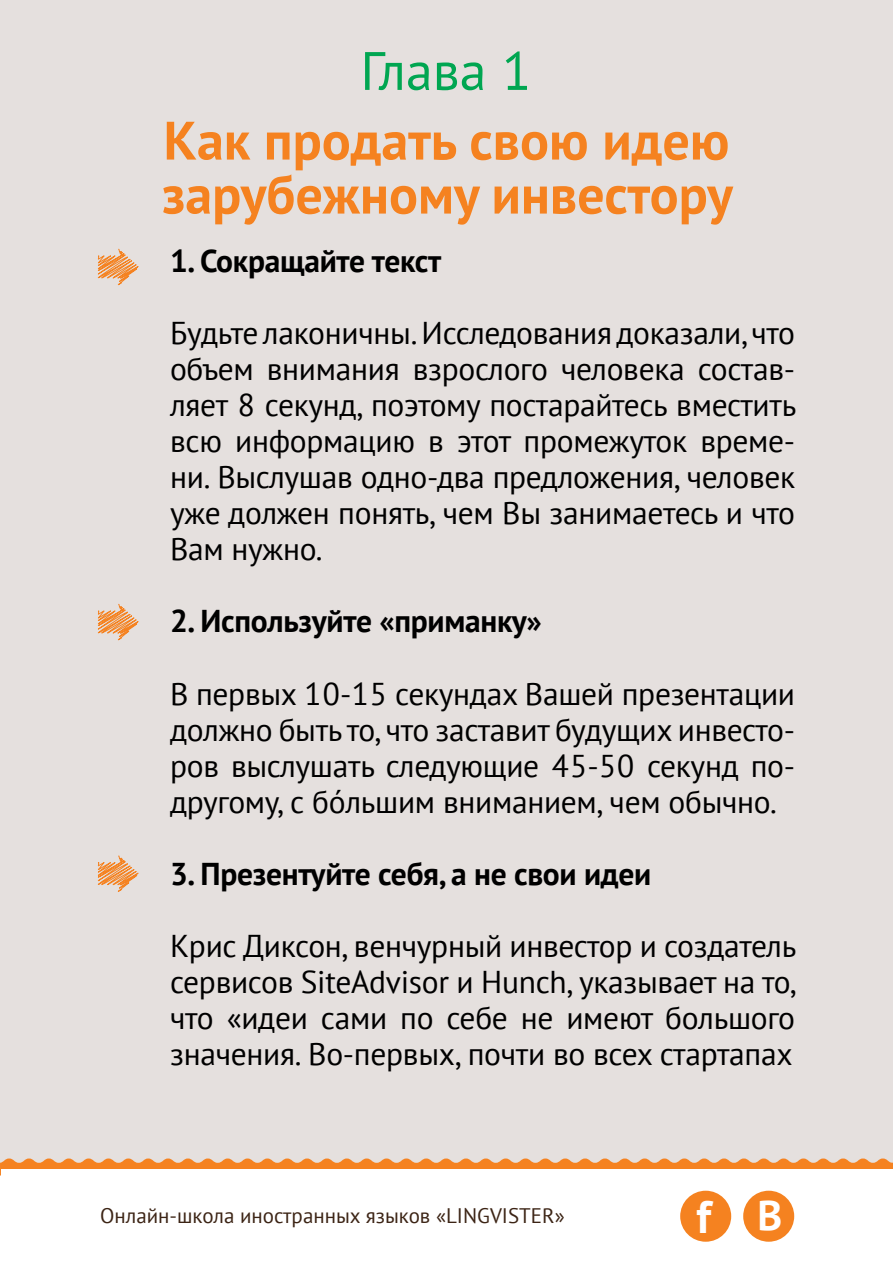
<style>
.page{position:relative;width:893px;height:1263px;background:#fff}
.page>*{position:absolute;margin:0;border:0;box-sizing:border-box;transform-origin:0 0}
.t1{font:700 54px/54px "PT Sans";color:#f58220}
.t2{font:54px "PT Sans";color:#00a651}
.t3{font:700 45.9px "PT Sans";color:#fff}
.t4{font:31.5px/36px "PT Sans";letter-spacing:-.01em;color:#000;text-align:justify}
.t5{font:700 31.5px "PT Sans";letter-spacing:-.01em;color:#000}
.t6{font:21px "PT Sans";color:#3c2415}
.s1{font-size:42px}
</style>
<div class="page">
<div style="left:0;top:0;width:893px;height:1172px;background:#e5e0de"></div>
<svg style="left:0;top:1158px;width:893px;height:17px"></svg>
<div style="left:1px;top:1169px;width:892px;height:94px;background:#fff"></div>
<div style="left:680px;top:1191px;width:51px;height:51px;background:#f58220;border-radius:50%"></div>
<div style="left:743px;top:1191px;width:51px;height:51px;background:#f58220;border-radius:50%"></div>
<svg style="left:98px;top:249px;width:40px;height:36px"></svg>
<svg style="left:98px;top:604px;width:40px;height:36px"></svg>
<svg style="left:98px;top:855px;width:40px;height:37px"></svg>
<h1 class="t2" style="left:360px;top:36px;width:173px">Глава 1</h1>
<h1 class="t1" style="left:162px;top:112px;width:572px">Как продать свою идею зарубежному инвестору</h1>
<p class="t5" style="left:170px;top:240px;width:273px">1. Сокращайте текст</p>
<p class="t4" style="left:170px;top:315px;width:628px">Будьте лаконичны. Исследования доказали, что объем внимания взрослого человека состав&shy;ляет 8 секунд, поэтому постарайтесь вместить всю информацию в этот промежуток време&shy;ни. Выслушав одно-два предложения, человек уже должен понять, чем Вы занимаетесь и что Вам нужно.</p>
<p class="t5" style="left:170px;top:600px;width:373px">2. Используйте «приманку»</p>
<p class="t4" style="left:170px;top:675px;width:627px">В первых 10-15 секундах Вашей презентации должно быть то, что заставит будущих инвесто&shy;ров выслушать следующие 45-50 секунд по&shy;другому, с бóльшим вниманием, чем обычно.</p>
<p class="t5" style="left:170px;top:852px;width:483px">3. Презентуйте себя, а не свои идеи</p>
<p class="t4" style="left:170px;top:927px;width:628px">Крис Диксон, венчурный инвестор и создатель сервисов SiteAdvisor и Hunch, указывает на то, что «идеи сами по себе не имеют большого значения. Во-первых, почти во всех стартапах</p>
<p class="t6" style="left:100px;top:1202px;width:466px">Онлайн-школа иностранных языков «LINGVISTER»</p>
<h2 class="t3" style="left:696px;top:1186px;width:87px">f <span class="s1">B</span></h2>
</div>
